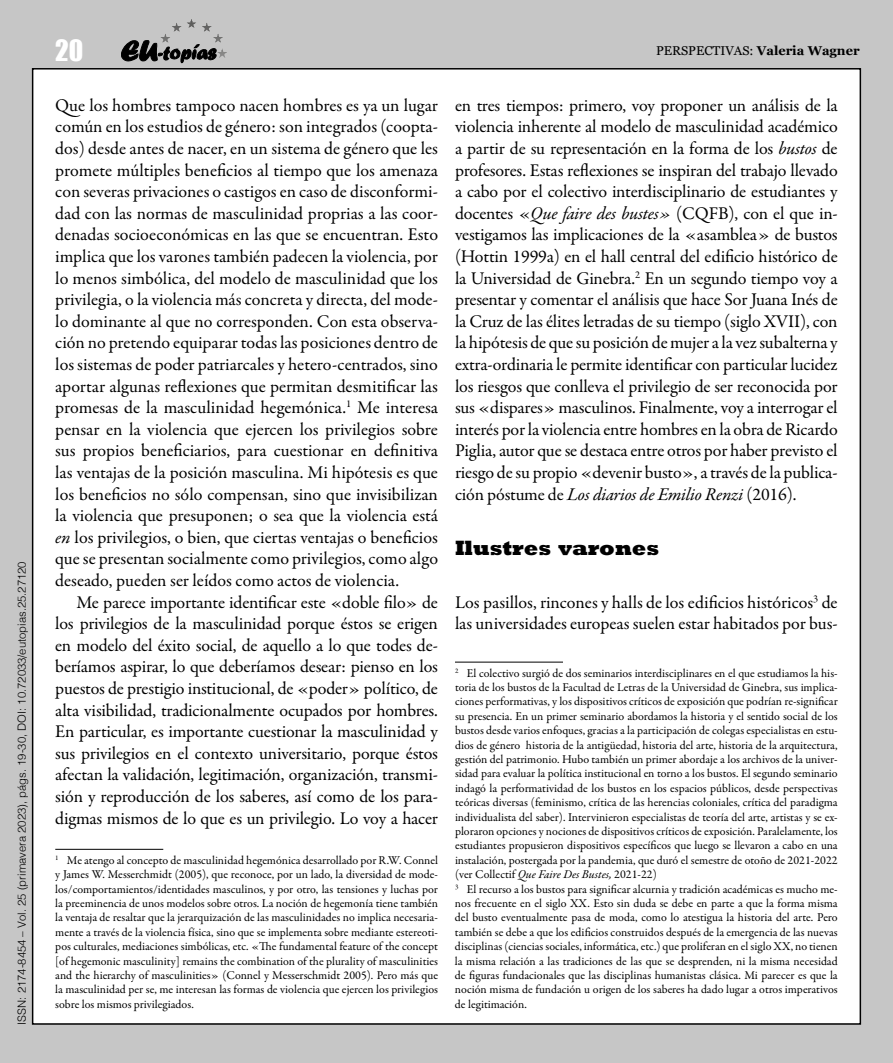
<style>
.page{position:relative;width:893px;height:1063px;background:#c6c6c6}
.page>*{position:absolute;margin:0;border:0;box-sizing:border-box;transform-origin:0 0}
.t1{font:27px "Impact";color:#fff}
.t2{font:800 21px "Rockwell Std";color:#000}
.t3{font:18px/21.6px "Garamond Premr Pro";letter-spacing:-.005em;color:#000;text-align:justify}
.t4{font:12.75px "Georgia";color:#000}
.t5{font:12px/14.4px "Garamond Premr Pro";color:#000;text-align:justify}
.t6{font:300 11.25px "Helvetica";color:#000}
.s1{font-weight:700}
.s2{font-style:italic}
</style>
<div class="page">
<div style="left:33px;top:69px;width:827px;height:955px;background:#fff"></div>
<svg style="left:121px;top:40px;width:95px;height:23px"></svg>
<hr style="left:161px;top:19px;width:66px;height:1px;background:#585857">
<hr style="left:161px;top:20px;width:66px;height:1px;background:#595958">
<hr style="left:161px;top:21px;width:66px;height:1px;background:#5a5a59">
<hr style="left:161px;top:22px;width:66px;height:1px;background:#5c5c5b">
<hr style="left:161px;top:23px;width:66px;height:1px;background:#5d5d5c">
<hr style="left:161px;top:24px;width:66px;height:1px;background:#5f5f5e">
<hr style="left:161px;top:25px;width:66px;height:1px;background:#60605f">
<hr style="left:161px;top:26px;width:66px;height:1px;background:#626261">
<hr style="left:161px;top:27px;width:66px;height:1px;background:#636362">
<hr style="left:161px;top:28px;width:66px;height:1px;background:#656464">
<hr style="left:161px;top:29px;width:66px;height:1px;background:#666565">
<hr style="left:161px;top:30px;width:66px;height:1px;background:#676766">
<hr style="left:161px;top:31px;width:66px;height:1px;background:#696868">
<hr style="left:161px;top:32px;width:66px;height:1px;background:#6a6969">
<hr style="left:161px;top:33px;width:66px;height:1px;background:#6c6b6b">
<hr style="left:161px;top:34px;width:66px;height:1px;background:#6c6c6c">
<hr style="left:161px;top:35px;width:66px;height:1px;background:#6e6e6d">
<hr style="left:161px;top:36px;width:66px;height:1px;background:#6f6f6e">
<hr style="left:161px;top:37px;width:66px;height:1px;background:#717170">
<hr style="left:161px;top:38px;width:66px;height:1px;background:#727271">
<hr style="left:161px;top:39px;width:66px;height:1px;background:#747473">
<hr style="left:161px;top:40px;width:66px;height:1px;background:#757574">
<hr style="left:161px;top:41px;width:66px;height:1px;background:#767675">
<hr style="left:161px;top:42px;width:66px;height:1px;background:#787877">
<hr style="left:161px;top:43px;width:66px;height:1px;background:#797978">
<hr style="left:161px;top:44px;width:66px;height:1px;background:#7b7b7a">
<hr style="left:161px;top:45px;width:66px;height:1px;background:#7c7c7b">
<hr style="left:161px;top:46px;width:66px;height:1px;background:#7e7d7d">
<hr style="left:161px;top:47px;width:66px;height:1px;background:#7f7e7e">
<hr style="left:161px;top:48px;width:66px;height:1px;background:#818080">
<hr style="left:161px;top:49px;width:66px;height:1px;background:#828181">
<hr style="left:161px;top:50px;width:66px;height:1px;background:#828282">
<hr style="left:161px;top:51px;width:66px;height:1px;background:#848483">
<hr style="left:161px;top:52px;width:66px;height:1px;background:#858584">
<hr style="left:161px;top:53px;width:66px;height:1px;background:#878786">
<hr style="left:161px;top:54px;width:66px;height:1px;background:#888887">
<hr style="left:161px;top:55px;width:66px;height:1px;background:#898989">
<hr style="left:161px;top:56px;width:66px;height:1px;background:#8a8a8a">
<hr style="left:161px;top:57px;width:66px;height:1px;background:#8c8c8b">
<hr style="left:55px;top:849px;width:108px;height:1px;background:#000">
<hr style="left:455px;top:662px;width:108px;height:1px;background:#000">
<p class="t6" style="left:12px;top:1025px;width:465px;rotate:-90deg">ISSN: 2174-8454 – Vol. 25 (primavera 2023), págs. 19-30, DOI: 10.72033/eutopias.25.27120</p>
<h1 class="t1" style="left:55px;top:29px;width:30px">20</h1>
<p class="t4" style="left:656px;top:41px;width:205px">PERSPECTIVAS: <span class="s1">Valeria Wagner</span></p>
<p class="t3" style="left:55px;top:95px;width:384px">Que los hombres tampoco nacen hombres es ya un lugar común en los estudios de género: son integrados (coopta&shy;dos) desde antes de nacer, en un sistema de género que les promete múltiples beneficios al tiempo que los amenaza con severas privaciones o castigos en caso de disconformi&shy;dad con las normas de masculinidad proprias a las coor&shy;denadas socioeconómicas en las que se encuentran. Esto implica que los varones también padecen la violencia, por lo menos simbólica, del modelo de masculinidad que los privilegia, o la violencia más concreta y directa, del mode&shy;lo dominante al que no corresponden. Con esta observa&shy;ción no pretendo equiparar todas las posiciones dentro de los sistemas de poder patriarcales y hetero-centrados, sino aportar algunas reflexiones que permitan desmitificar las promesas de la masculinidad hegemónica.<sup>1</sup> Me interesa pensar en la violencia que ejercen los privilegios sobre sus propios beneficiarios, para cuestionar en definitiva las ventajas de la posición masculina. Mi hipótesis es que los beneficios no sólo compensan, sino que invisibilizan la violencia que presuponen; o sea que la violencia está <span class="s2">en</span> los privilegios, o bien, que ciertas ventajas o beneficios que se presentan socialmente como privilegios, como algo deseado, pueden ser leídos como actos de violencia.</p>
<p class="t3" style="left:55px;top:592px;width:384px;text-indent:21px">Me parece importante identificar este «doble filo» de los privilegios de la masculinidad porque éstos se erigen en modelo del éxito social, de aquello a lo que todes de&shy;beríamos aspirar, lo que deberíamos desear: pienso en los puestos de prestigio institucional, de «poder» político, de alta visibilidad, tradicionalmente ocupados por hombres.<br>En particular, es importante cuestionar la masculinidad y sus privilegios en el contexto universitario, porque éstos afectan la validación, legitimación, organización, transmi&shy;sión y reproducción de los saberes, así como de los para&shy;digmas mismos de lo que es un privilegio. Lo voy a hacer</p>
<p class="t5" style="left:55px;top:853px;width:384px"><sup>1</sup> Me atengo al concepto de masculinidad hegemónica desarrollado por R.W. Connel y James W. Messerchmidt (2005), que reconoce, por un lado, la diversidad de mode&shy;los/comportamientos/identidades masculinos, y por otro, las tensiones y luchas por la preeminencia de unos modelos sobre otros. La noción de hegemonía tiene también la ventaja de resaltar que la jerarquización de las masculinidades no implica necesaria&shy;mente a través de la violencia física, sino que se implementa sobre mediante estereoti&shy;pos culturales, mediaciones simbólicas, etc. «The fundamental feature of the concept [of hegemonic masculinity] remains the combination of the plurality of masculinities and the hierarchy of masculinities» (Connel y Messerschmidt 2005). Pero más que la masculinidad per se, me interesan las formas de violencia que ejercen los privilegios sobre los mismos privilegiados.</p>
<p class="t3" style="left:455px;top:95px;width:384px">en tres tiempos: primero, voy proponer un análisis de la violencia inherente al modelo de masculinidad académico a partir de su representación en la forma de los <span class="s2">bustos</span> de profesores. Estas reflexiones se inspiran del trabajo llevado a cabo por el colectivo interdisciplinario de estudiantes y docentes «<span class="s2">Que faire des bustes»</span> (CQFB), con el que in&shy;vestigamos las implicaciones de la «asamblea» de bustos (Hottin 1999a) en el hall central del edificio histórico de la Universidad de Ginebra.<sup>2</sup> En un segundo tiempo voy a presentar y comentar el análisis que hace Sor Juana Inés de la Cruz de las élites letradas de su tiempo (siglo XVII), con la hipótesis de que su posición de mujer a la vez subalterna y extra-ordinaria le permite identificar con particular lucidez los riesgos que conlleva el privilegio de ser reconocida por sus «dispares» masculinos. Finalmente, voy a interrogar el interés por la violencia entre hombres en la obra de Ricardo Piglia, autor que se destaca entre otros por haber previsto el riesgo de su propio «devenir busto», a través de la publica&shy;ción póstume de <span class="s2">Los diarios de Emilio Renzi</span> (2016).</p>
<p class="t2" style="left:455px;top:535px;width:206px">Ilustres varones</p>
<p class="t3" style="left:455px;top:592px;width:384px">Los pasillos, rincones y halls de los edificios históricos<sup>3</sup> de las universidades europeas suelen estar habitados por bus-</p>
<p class="t5" style="left:455px;top:666px;width:384px;text-align:left"><sup>2</sup> El colectivo surgió de dos seminarios interdisciplinares en el que estudiamos la his&shy;toria de los bustos de la Facultad de Letras de la Universidad de Ginebra, sus implica&shy;ciones performativas, y los dispositivos críticos de exposición que podrían re-significar su presencia. En un primer seminario abordamos la historia y el sentido social de los bustos desde varios enfoques, gracias a la participación de colegas especialistas en estu&shy;dios de género historia de la antigüedad, historia del arte, historia de la arquitectura, gestión del patrimonio. Hubo también un primer abordaje a los archivos de la univer&shy;sidad para evaluar la política institucional en torno a los bustos. El segundo seminario indagó la performatividad de los bustos en los espacios públicos, desde perspectivas teóricas diversas (feminismo, crítica de las herencias coloniales, crítica del paradigma individualista del saber). Intervinieron especialistas de teoría del arte, artistas y se ex&shy;ploraron opciones y nociones de dispositivos críticos de exposición. Paralelamente, los estudiantes propusieron dispositivos específicos que luego se llevaron a cabo en una instalación, postergada por la pandemia, que duró el semestre de otoño de 2021-2022 (ver Collectif <span class="s2">Que Faire Des Bustes,</span> 2021-22)<br><sup>3</sup> El recurso a los bustos para significar alcurnia y tradición académicas es mucho me&shy;nos frecuente en el siglo XX. Esto sin duda se debe en parte a que la forma misma del busto eventualmente pasa de moda, como lo atestigua la historia del arte. Pero también se debe a que los edificios construidos después de la emergencia de las nuevas disciplinas (ciencias sociales, informática, etc.) que proliferan en el siglo XX, no tienen la misma relación a las tradiciones de las que se desprenden, ni la misma necesidad de figuras fundacionales que las disciplinas humanistas clásica. Mi parecer es que la noción misma de fundación u origen de los saberes ha dado lugar a otros imperativos de legitimación.</p>
</div>
